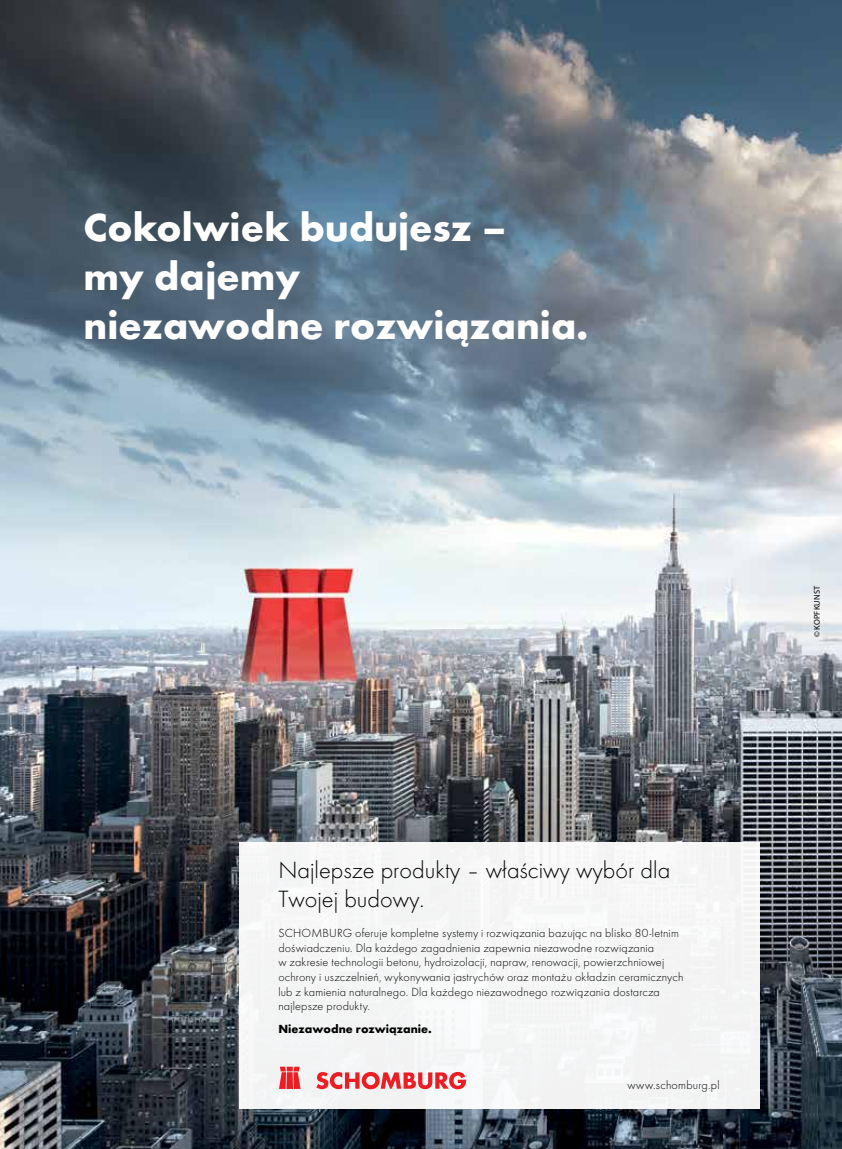
<style>
.page{position:relative;width:842px;height:1149px;background:#fff}
.page>*{position:absolute;margin:0;border:0;box-sizing:border-box;transform-origin:0 0}
.t1{font:700 40.65px/49.1px "Futura TOT";color:#fff}
.t2{font:300 24.45px/29.4px "Futura TOT";color:#000}
.t3{font:300 12.15px/14.7px "Futura TOT";letter-spacing:.015em;color:#000}
.t4{font:700 12.15px "Futura TOT";color:#000}
.t5{font:8.4px "Myriad Pro";letter-spacing:.02em;color:#000}
</style>
<div class="page">
<img style="left:0;top:0;width:842px;height:1148px">
<div style="left:239px;top:842px;width:520px;height:266px;background:#f5f5f5"></div>
<svg style="left:316px;top:1071px;width:150px;height:17px"></svg>
<svg style="left:279px;top:1066px;width:22px;height:22px"></svg>
<h1 class="t1" style="left:84px;top:202px;width:506px">Cokolwiek budujesz –<br>my dajemy<br>niezawodne rozwiązania.</h1>
<h2 class="t2" style="left:278px;top:854px;width:393px">Najlepsze produkty – właściwy wybór dla<br>Twojej budowy.</h2>
<p class="t3" style="left:278px;top:925px;width:407px">SCHOMBURG oferuje kompletne systemy i rozwiązania bazując na blisko 80-letnim doświadczeniu. Dla każdego zagadnienia zapewnia niezawodne rozwiązania<br>w zakresie technologii betonu, hydroizolacji, napraw, renowacji, powierzchniowej ochrony i uszczelnień, wykonywania jastrychów oraz montażu okładzin ceramicznych lub z kamienia naturalnego. Dla każdego niezawodnego rozwiązania dostarcza najlepsze produkty.</p>
<p class="t4" style="left:278px;top:1020px;width:155px">Niezawodne rozwiązanie.</p>
<p class="t3" style="left:627px;top:1077px;width:94px">www.schomburg.pl</p>
<p class="t5" style="left:812px;top:637px;width:53px;rotate:-90deg">© KOPFKUNST</p>
</div>
